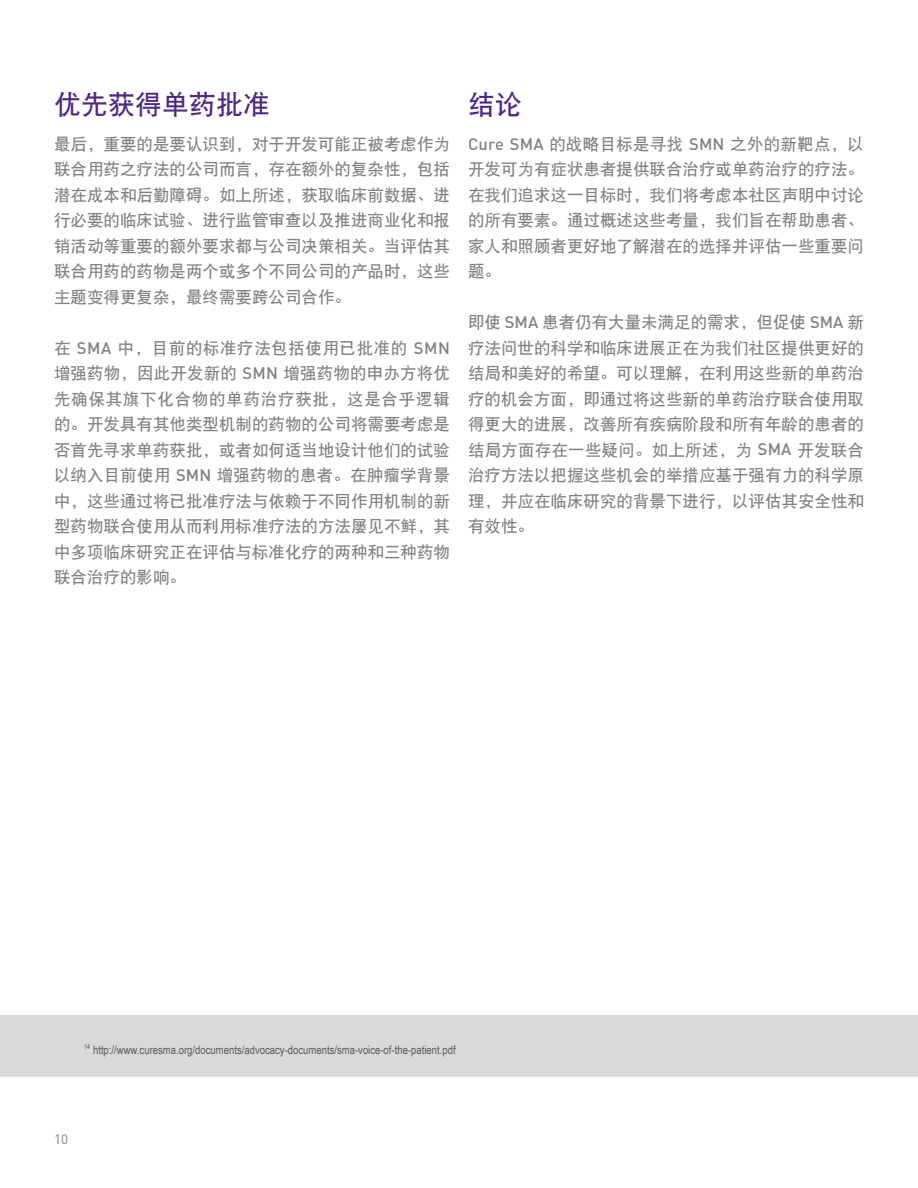
<style>
.page{position:relative;width:918px;height:1188px;background:#fff}
.page>*{position:absolute;margin:0;border:0;box-sizing:border-box;transform-origin:0 0}
.t1{font:27px "DF Hei W7";color:#4e2984}
.t2{font:16.5px/25.5px "DF Hei W7";color:#808284;text-align:justify}
.t3{font:13.5px "DINOT";color:#808284}
.t4{font:11.55px "Arial Narrow";color:#58585b}
.t5{font:6.75px "Arial Narrow";color:#58585b}
.s1{font-family:"DINOT";font-weight:500}
</style>
<div class="page">
<div style="left:0;top:1015px;width:918px;height:62px;background:#d9d9d9"></div>
<h1 class="t1" style="left:54px;top:90px;width:217px">优先获得单药批准</h1>
<p class="t2" style="left:54px;top:131px;width:397px">最后，重要的是要认识到，对于开发可能正被考虑作为联合用药之疗法的公司而言，存在额外的复杂性，包括潜在成本和后勤障碍。如上所述，获取临床前数据、进行必要的临床试验、进行监管审查以及推进商业化和报销活动等重要的额外要求都与公司决策相关。当评估其联合用药的药物是两个或多个不同公司的产品时，这些主题变得更复杂，最终需要跨公司合作。</p>
<p class="t2" style="left:54px;top:335px;width:398px">在 <span class="s1">SMA</span> 中，目前的标准疗法包括使用已批准的 <span class="s1">SMN</span>增强药物，因此开发新的 <span class="s1">SMN</span> 增强药物的申办方将优先确保其旗下化合物的单药治疗获批，这是合乎逻辑的。开发具有其他类型机制的药物的公司将需要考虑是否首先寻求单药获批，或者如何适当地设计他们的试验以纳入目前使用 <span class="s1">SMN</span> 增强药物的患者。在肿瘤学背景中，这些通过将已批准疗法与依赖于不同作用机制的新型药物联合使用从而利用标准疗法的方法屡见不鲜，其中多项临床研究正在评估与标准化疗的两种和三种药物联合治疗的影响。</p>
<h1 class="t1" style="left:468px;top:90px;width:55px">结论</h1>
<p class="t2" style="left:468px;top:131px;width:398px"><span class="s1">Cure SMA</span> 的战略目标是寻找 <span class="s1">SMN</span> 之外的新靶点，以开发可为有症状患者提供联合治疗或单药治疗的疗法。在我们追求这一目标时，我们将考虑本社区声明中讨论的所有要素。通过概述这些考量，我们旨在帮助患者、家人和照顾者更好地了解潜在的选择并评估一些重要问题。</p>
<p class="t2" style="left:468px;top:309px;width:397px">即使 <span class="s1">SMA</span> 患者仍有大量未满足的需求，但促使 <span class="s1">SMA</span> 新疗法问世的科学和临床进展正在为我们社区提供更好的结局和美好的希望。可以理解，在利用这些新的单药治疗的机会方面，即通过将这些新的单药治疗联合使用取得更大的进展，改善所有疾病阶段和所有年龄的患者的结局方面存在一些疑问。如上所述，为 <span class="s1">SMA</span> 开发联合治疗方法以把握这些机会的举措应基于强有力的科学原理，并应在临床研究的背景下进行，以评估其安全性和有效性。</p>
<p class="t5" style="left:84px;top:1042px;width:8px">14</p>
<p class="t4" style="left:93px;top:1042px;width:364px">http://www.curesma.org/documents/advocacy-documents/sma-voice-of-the-patient.pdf</p>
<p class="t3" style="left:54px;top:1131px;width:16px">10</p>
</div>
